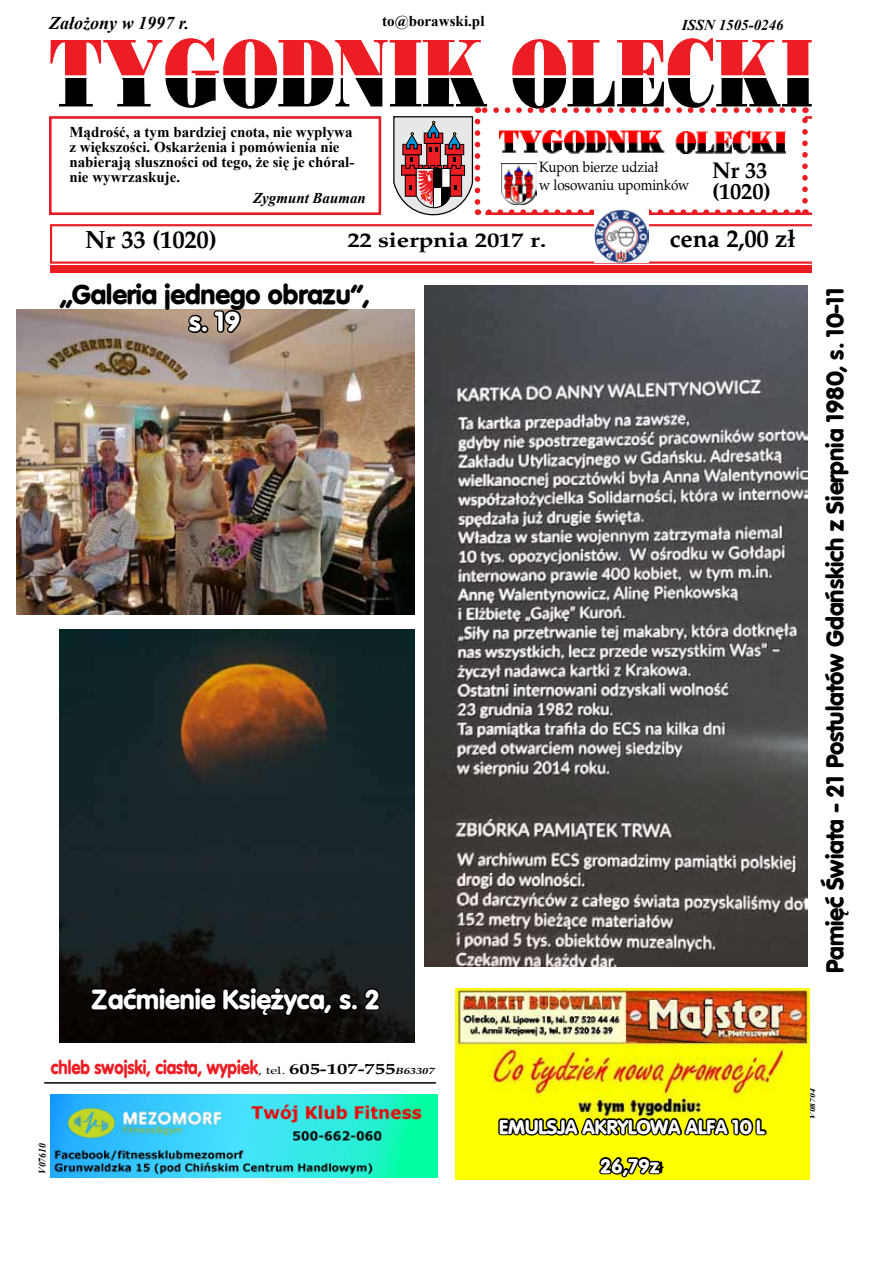
<style>
.page{position:relative;width:893px;height:1263px;background:#fff}
.page>*{position:absolute;margin:0;border:0;box-sizing:border-box;transform-origin:0 0}
.t1{font:700 27px "Vogue";color:#fff}
.t2{font:700 27px "Vogue";color:#000}
.t3{font:700 24.75px "Palm Springs";letter-spacing:-.01em;color:#000}
.t4{font:700 23.85px "Vogue";color:#000}
.t5{font:700 22.5px/21px "Palm Springs";letter-spacing:-.01em;color:#000}
.t6{font:700 20.25px "Palm Springs";letter-spacing:-.01em;color:#000;scale:1.22 1}
.t7{font:700 19.5px/39px "Vogue";color:#fff;text-align:center}
.t8{font:700 18.9px "Vogue";color:#ed1d24;scale:.88 1}
.t9{font:italic 700 18px "Times New Roman";color:#000}
.t10{font:700 15px/15px "Times New Roman";color:#000}
.t11{font:15px/18px "Palm Springs";letter-spacing:-.01em;color:#000;scale:.89 1}
.t12{font:italic 700 15px "Times New Roman";color:#000}
.t13{font:italic 700 10.35px "Times New Roman";color:#000;scale:.92 1}
.t14{font:italic 700 7.95px "Times New Roman";color:#000;scale:1.19 1}
.s1{font-family:"Palm Springs";font-weight:400;font-size:10.5px;color:#000}
.s2{font-family:"Palm Springs";font-size:15px;color:#000}
.s3{font-family:"Palm Springs";font-style:italic;font-size:9px;color:#000}
.s4{font-size:15px;color:#000}
</style>
<div class="page">
<img style="left:16px;top:310px;width:399px;height:305px">
<div style="left:51px;top:265px;width:761px;height:8px;background:#ed1d24"></div>
<svg style="left:50px;top:38px;width:762px;height:226px"></svg>
<img style="left:500px;top:130px;width:285px;height:23px">
<img style="left:501px;top:163px;width:36px;height:42px">
<img style="left:50px;top:1094px;width:387px;height:83px">
<img style="left:594px;top:210px;width:55px;height:52px">
<img style="left:455px;top:988px;width:355px;height:191px">
<hr style="left:44px;top:1082px;width:392px;height:1px;background:#000">
<svg style="left:496px;top:1098px;width:273px;height:42px;background:#9e9e06"></svg>
<svg style="left:597px;top:1154px;width:66px;height:26px;background:#878700"></svg>
<img style="left:60px;top:630px;width:355px;height:412px">
<svg style="left:89px;top:984px;width:294px;height:35px;background:#090706"></svg>
<img style="left:425px;top:286px;width:383px;height:681px">
<svg style="left:185px;top:309px;width:58px;height:27px;background:#706054"></svg>
<p class="t9" style="left:49px;top:10px;width:142px">Założony w 1997 r.</p>
<p class="t10" style="left:382px;top:13px;width:104px">to@borawski.pl</p>
<p class="t12" style="left:682px;top:14px;width:104px">ISSN 1505-0246</p>
<p class="t10" style="left:69px;top:124px;width:286px">Mądrość, a tym bardziej cnota, nie wypływa z większości. Oskarżenia i pomówienia nie nabierają słuszności od tego, że się je chóral&shy;nie wywrzaskuje.</p>
<p class="t12" style="left:253px;top:188px;width:114px">Zygmunt Bauman</p>
<p class="t11" style="left:539px;top:158px;width:170px">Kupon bierze udział<br>w losowaniu upominków</p>
<h3 class="t5" style="left:712px;top:160px;width:60px">Nr 33 (1020)</h3>
<h2 class="t3" style="left:85px;top:225px;width:133px">Nr 33 (1020)</h2>
<h3 class="t6" style="left:347px;top:227px;width:164px">22 sierpnia 2017 r.</h3>
<h2 class="t3" style="left:670px;top:223px;width:127px">cena 2,00 zł</h2>
<h1 class="t2" style="left:60px;top:277px;width:312px">„Galeria jednego obrazu”,</h1>
<h1 class="t1" style="left:189px;top:304px;width:53px">s. 19</h1>
<h1 class="t1" style="left:92px;top:982px;width:290px">Zaćmienie Księżyca, s. 2</h1>
<h3 class="t4" style="left:820px;top:973px;width:687px;rotate:-90deg">Pamięć Świata - 21 Postulatów Gdańskich z Sierpnia 1980, s. 10-11</h3>
<p class="t8" style="left:51px;top:1055px;width:437px">chleb swojski, ciasta, wypiek<span class="s1">, tel.</span> <span class="s2">605-107-755</span><span class="s3">B63307</span></p>
<p class="t13" style="left:35px;top:1174px;width:34px;rotate:-90deg">V07610</p>
<h3 class="t7" style="left:499px;top:1107px;width:267px">EMULSJA AKRYLOWA ALFA 10 L<br>26,79z<span class="s4">ł</span></h3>
<p class="t14" style="left:807px;top:1118px;width:27px;rotate:-90deg">V08704</p>
</div>
